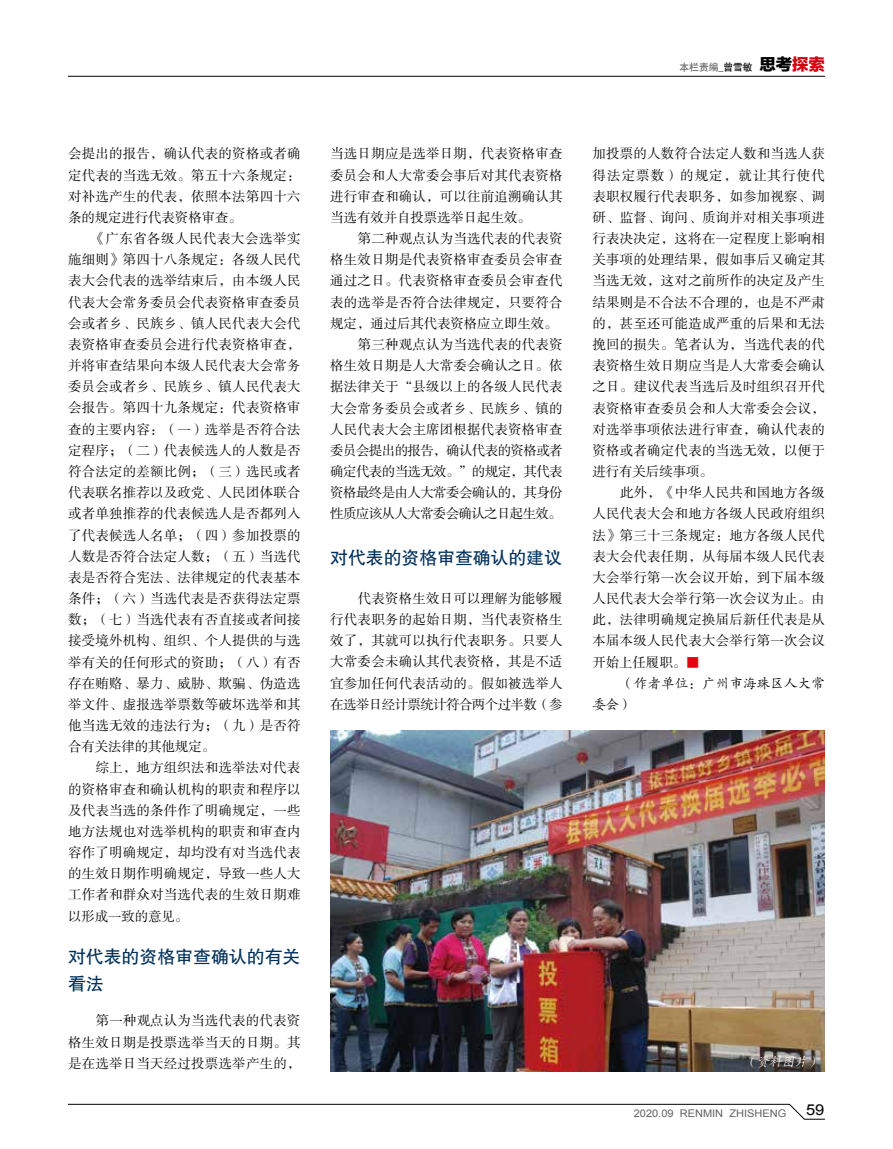
<style>
.page{position:relative;width:893px;height:1149px;background:#fff}
.page>*{position:absolute;margin:0;border:0;box-sizing:border-box;transform-origin:0 0}
.t1{font:18px/27px "FZHTJW GB1 0";letter-spacing:-.01em;color:#00305b}
.t2{font:15px "Arial";color:#000;scale:1.1 1}
.t3{font:13.5px/21.1px "FZSSJW GB1 0";letter-spacing:.015em;color:#000;text-align:justify}
.t4{font:13.5px "FZSSJW GB1 0";letter-spacing:-.045em;color:#000}
.t5{font:13.5px "FZSSJW GB1 0";letter-spacing:-.05em;color:#000}
.t6{font:13.5px/21.1px "FZKTJW GB1 0";letter-spacing:.01em;color:#000}
.t7{font:13.5px "FZSSJW GB1 0";letter-spacing:-.01em;color:#000}
.t8{font:italic 12.75px "FZKTJW GB1 0";color:#fff}
.t9{font:10.5px "Arial";color:#636262;scale:1.05 1}
.t10{font:9.75px "Heiti CSEG Medium GB";color:#636262}
.s1{color:#000}
.s2{font-family:"FZLTTHJW GB1 0";font-size:16.5px;color:#000}
.s3{font-family:"FZLTTHJW GB1 0";font-size:16.5px;color:#d7000f}
.s4{color:#e60012}
</style>
<div class="page">
<svg style="left:68px;top:1103px;width:757px;height:16px"></svg>
<hr style="left:68px;top:76px;width:757px;height:1px;background:#000">
<img style="left:330px;top:730px;width:495px;height:340px">
<p class="t3" style="left:68px;top:144px;width:234px">会提出的报告，确认代表的资格或者确定代表的当选无效。第五十六条规定：对补选产生的代表，依照本法第四十六条的规定进行代表资格审查。</p>
<p class="t3" style="left:68px;top:228px;width:234px;text-indent:23px">《广东省各级人民代表大会选举实施细则》第四十八条规定：各级人民代表大会代表的选举结束后，由本级人民代表大会常务委员会代表资格审查委员会或者乡、民族乡、镇人民代表大会代表资格审查委员会进行代表资格审查，并将审查结果向本级人民代表大会常务委员会或者乡、民族乡、镇人民代表大会报告。第四十九条规定：代表资格审查的主要内容：（一）选举是否符合法定程序；（二）代表候选人的人数是否符合法定的差额比例；（三）选民或者代表联名推荐以及政党、人民团体联合或者单独推荐的代表候选人是否都列入了代表候选人名单；（四）参加投票的人数是否符合法定人数；（五）当选代表是否符合宪法、法律规定的代表基本条件；（六）当选代表是否获得法定票数；（七）当选代表有否直接或者间接接受境外机构、组织、个人提供的与选举有关的任何形式的资助；（八）有否存在贿赂、暴力、威胁、欺骗、伪造选举文件、虚报选举票数等破坏选举和其他当选无效的违法行为；（九）是否符合有关法律的其他规定。</p>
<p class="t3" style="left:68px;top:757px;width:234px;text-indent:28px">综上，地方组织法和选举法对代表的资格审查和确认机构的职责和程序以及代表当选的条件作了明确规定，一些地方法规也对选举机构的职责和审查内容作了明确规定，却均没有对当选代表的生效日期作明确规定，导致一些人大工作者和群众对当选代表的生效日期难以形成一致的意见。</p>
<h1 class="t1" style="left:68px;top:942px;width:234px">对代表的资格审查确认的有关看法</h1>
<p class="t3" style="left:68px;top:1010px;width:234px;text-indent:28px">第一种观点认为当选代表的代表资格生效日期是投票选举当天的日期。其是在选举日当天经过投票选举产生的，</p>
<p class="t3" style="left:330px;top:144px;width:234px">当选日期应是选举日期，代表资格审查委员会和人大常委会事后对其代表资格进行审查和确认，可以往前追溯确认其当选有效并自投票选举日起生效。</p>
<p class="t3" style="left:358px;top:228px;width:206px">第二种观点认为当选代表的代表资</p>
<p class="t3" style="left:330px;top:250px;width:234px">格生效日期是代表资格审查委员会审查</p>
<p class="t3" style="left:330px;top:271px;width:234px">通过之日。代表资格审查委员会审查代</p>
<p class="t3" style="left:330px;top:292px;width:234px">表的选举是否符合法律规定，只要符合</p>
<p class="t7" style="left:330px;top:316px;width:229px">规定，通过后其代表资格应立即生效。</p>
<p class="t3" style="left:358px;top:334px;width:206px">第三种观点认为当选代表的代表资</p>
<p class="t3" style="left:330px;top:355px;width:234px">格生效日期是人大常委会确认之日。依</p>
<p class="t3" style="left:330px;top:377px;width:234px">据法律关于“县级以上的各级人民代表</p>
<p class="t3" style="left:330px;top:398px;width:234px">大会常务委员会或者乡、民族乡、镇的</p>
<p class="t3" style="left:330px;top:419px;width:234px">人民代表大会主席团根据代表资格审查</p>
<p class="t4" style="left:330px;top:443px;width:234px">委员会提出的报告，确认代表的资格或者</p>
<p class="t4" style="left:330px;top:464px;width:234px">确定代表的当选无效。”的规定，其代表</p>
<p class="t4" style="left:330px;top:485px;width:234px">资格最终是由人大常委会确认的，其身份</p>
<p class="t5" style="left:330px;top:506px;width:233px">性质应该从人大常委会确认之日起生效。</p>
<h1 class="t1" style="left:330px;top:544px;width:233px">对代表的资格审查确认的建议</h1>
<p class="t3" style="left:330px;top:588px;width:234px;text-indent:28px">代表资格生效日可以理解为能够履行代表职务的起始日期，当代表资格生效了，其就可以执行代表职务。只要人大常委会未确认其代表资格，其是不适宜参加任何代表活动的。假如被选举人在选举日经计票统计符合两个过半数（参</p>
<p class="t10" style="left:679px;top:62px;width:147px">本栏责编_<span class="s1">曾雪敏</span> <span class="s2">思考</span><span class="s3">探索</span></p>
<p class="t3" style="left:592px;top:144px;width:234px">加投票的人数符合法定人数和当选人获得法定票数）的规定，就让其行使代表职权履行代表职务，如参加视察、调研、监督、询问、质询并对相关事项进行表决决定，这将在一定程度上影响相关事项的处理结果，假如事后又确定其当选无效，这对之前所作的决定及产生结果则是不合法不合理的，也是不严肃的，甚至还可能造成严重的后果和无法挽回的损失。笔者认为，当选代表的代表资格生效日期应当是人大常委会确认之日。建议代表当选后及时组织召开代表资格审查委员会和人大常委会会议，对选举事项依法进行审查，确认代表的资格或者确定代表的当选无效，以便于进行有关后续事项。</p>
<p class="t3" style="left:592px;top:482px;width:234px;text-indent:28px">此外，《中华人民共和国地方各级人民代表大会和地方各级人民政府组织法》第三十三条规定：地方各级人民代表大会代表任期，从每届本级人民代表大会举行第一次会议开始，到下届本级人民代表大会举行第一次会议为止。由此，法律明确规定换届后新任代表是从本届本级人民代表大会举行第一次会议开始上任履职。<span class="s4">■</span></p>
<p class="t6" style="left:592px;top:672px;width:234px;text-indent:28px">（作者单位：广州市海珠区人大常委会）</p>
<p class="t8" style="left:744px;top:1054px;width:80px">（资料图片）</p>
<p class="t9" style="left:634px;top:1105px;width:147px">2020.09 RENMIN ZHISHENG</p>
<p class="t2" style="left:806px;top:1099px;width:18px">59</p>
</div>
